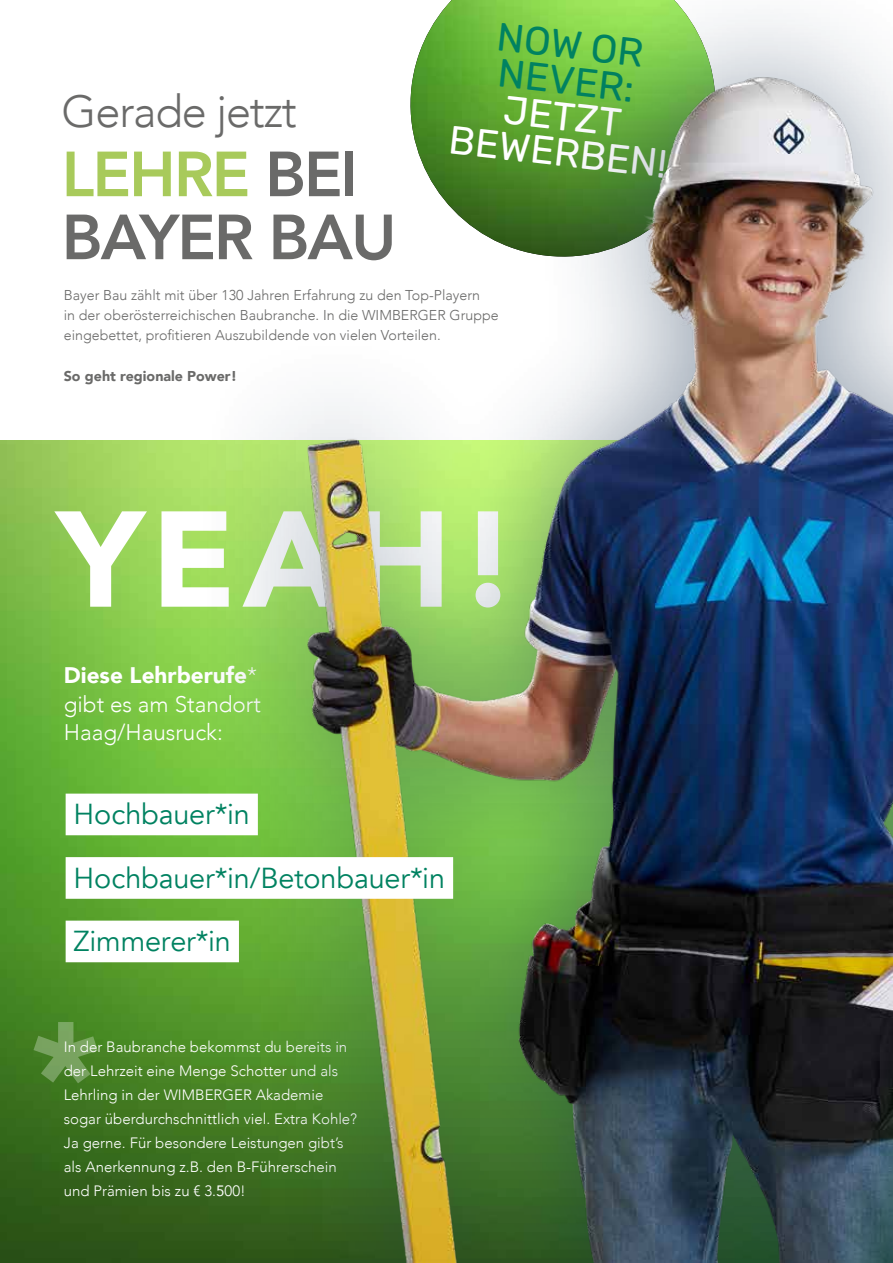
<style>
.page{position:relative;width:893px;height:1263px;background:#fff}
.page>*{position:absolute;margin:0;border:0;box-sizing:border-box;transform-origin:0 0}
.t1{font:900 134.7px "Avenir";color:#fff}
.t2{font:800 63px/63px "Avenir";letter-spacing:-.03em;color:#6a6a69}
.t3{font:300 45px "Avenir";letter-spacing:-.025em;color:#6a6a69}
.t4{font:39.6px/35.8px "Rubik";color:#fff;text-align:center}
.t5{font:39.6px/36px "Rubik";color:#008261}
.t6{font:28.8px "Avenir";letter-spacing:-.005em;color:#008261}
.t7{font:300 22.5px/28.5px "Avenir";color:#fff}
.t8{font:300 15px/24px "Avenir";color:#fff}
.t9{font:300 14.25px/20.2px "Avenir";color:#6a6a69}
.t10{font:900 14.25px "Avenir";color:#6a6a69}
.s1{color:#a8ca5b}
.s2{font-weight:900}
.s3{font-weight:400}
</style>
<div class="page">
<img style="left:0;top:440px;width:191px;height:823px">
<svg style="left:34px;top:1022px;width:64px;height:61px;background:#5d9141"></svg>
<div style="left:191px;top:0;width:702px;height:1263px;background:#152f4e;opacity:.48"></div>
<img style="left:292px;top:33px;width:601px;height:1230px">
<div style="left:66px;top:794px;width:192px;height:41px;background:#fff"></div>
<div style="left:66px;top:857px;width:387px;height:42px;background:#fff"></div>
<div style="left:66px;top:921px;width:173px;height:41px;background:#fff"></div>
<h3 class="t3" style="left:62px;top:85px;width:237px">Gerade jetzt</h3>
<h2 class="t2" style="left:62px;top:143px;width:336px"><span class="s1">LEHRE</span> BEI<br>BAYER BAU</h2>
<h3 class="t5" style="left:499px;top:20px;width:149px;rotate:6deg">NOW OR<br>NEVER:</h3>
<h3 class="t4" style="left:454px;top:88px;width:221px;rotate:6deg">JETZT<br>BEWERBEN!</h3>
<p class="t9" style="left:64px;top:285px;width:436px">Bayer Bau zählt mit über 130 Jahren Erfahrung zu den Top-Playern<br>in der oberösterreichischen Baubranche. In die WIMBERGER Gruppe eingebettet, profitieren Auszubildende von vielen Vorteilen.</p>
<p class="t10" style="left:64px;top:364px;width:175px">So geht regionale Power!</p>
<h1 class="t1" style="left:57px;top:444px;width:462px">YEAH!</h1>
<h3 class="t7" style="left:64px;top:661px;width:199px"><span class="s2">Diese Lehrberufe</span>* gibt es am Standort<br>Haag/Hausruck:</h3>
<h3 class="t6" style="left:74px;top:797px;width:178px">Hochbauer*in</h3>
<h3 class="t6" style="left:74px;top:860px;width:373px">Hochbauer*in/Betonbauer*in</h3>
<h3 class="t6" style="left:74px;top:924px;width:159px">Zimmerer*in</h3>
<p class="t8" style="left:64px;top:1035px;width:295px">In der Baubranche bekommst du bereits in der Lehrzeit eine Menge Schotter und als Lehrling in der WIMBERGER Akademie sogar überdurchschnittlich viel. Extra Kohle?<br>Ja gerne. Für besondere Leistungen gibt’s als Anerkennung z.B. den B-Führerschein und Prämien bis zu € 3.<span class="s3">5</span>00!</p>
</div>
